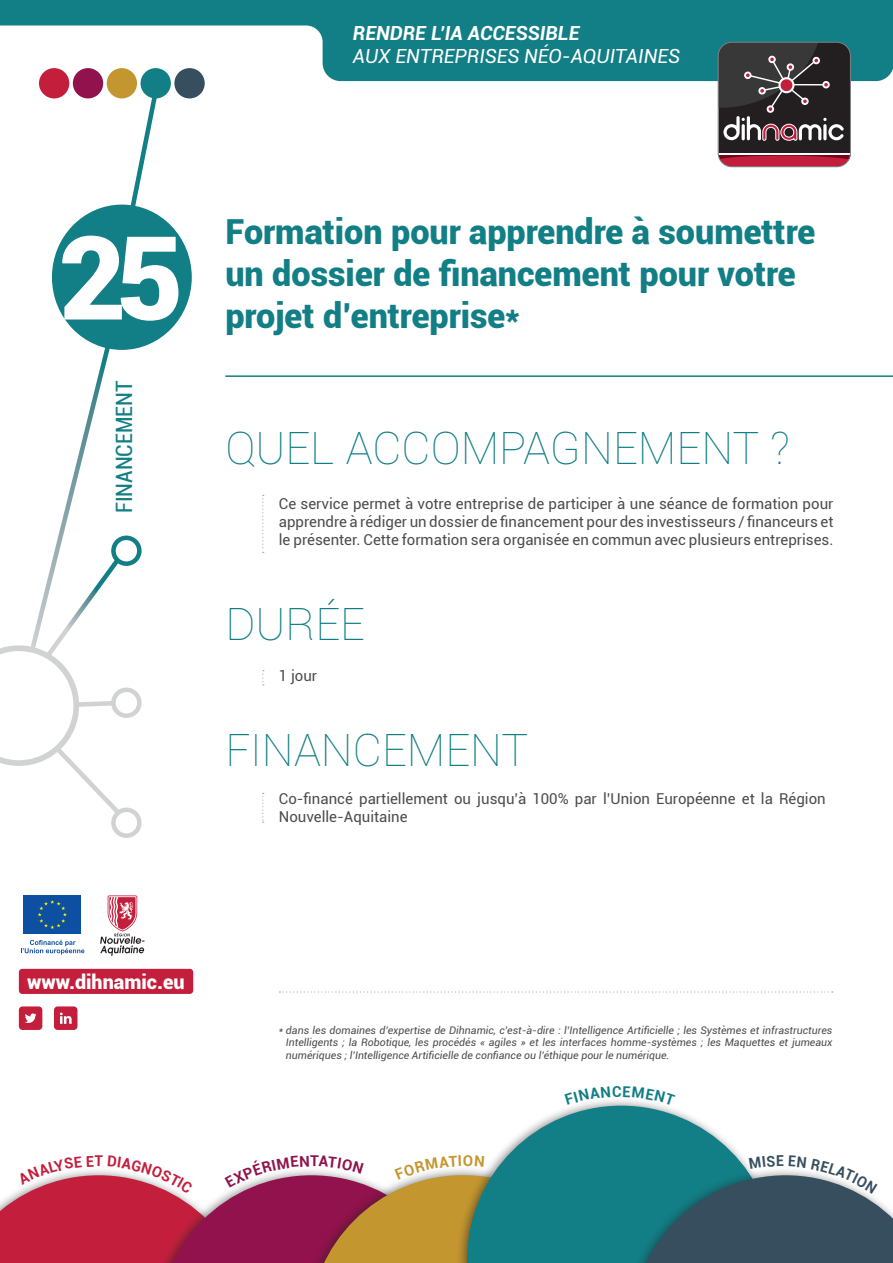
<style>
.page{position:relative;width:893px;height:1263px;background:#fff}
.page>*{position:absolute;margin:0;border:0;box-sizing:border-box;transform-origin:0 0}
.t1{font:900 116.4px "Roboto";color:#fff}
.TITRE{font:100 45px "Roboto";color:#127e85}
.Titre_1{font:900 34.5px/42px "Roboto";color:#127e85}
.t2{font:condensed 22.5px "Roboto";color:#127e85}
.t3{font:900 19.8px "Roboto";color:#fff}
.t4{font:italic 19.5px/22.5px "Roboto";color:#fff}
.Texte_courant{font:15px/18px "Roboto";color:#4b4c4d}
.Texte_courant-2{font:italic 10.5px/12.6px "Roboto";color:#4b4c4d;text-align:justify}
.s1{font-weight:700}
</style>
<div class="page">
<svg style="left:499px;top:1106px;width:241px;height:157px;fill:#127e85"></svg>
<div style="left:39px;top:68px;width:30px;height:30px;background:#c31f3d;border-radius:50%"></div>
<div style="left:73px;top:68px;width:30px;height:30px;background:#91124c;border-radius:50%"></div>
<div style="left:107px;top:68px;width:30px;height:30px;background:#c4962f;border-radius:50%"></div>
<div style="left:141px;top:68px;width:30px;height:30px;background:#127e85;border-radius:50%"></div>
<div style="left:174px;top:68px;width:31px;height:30px;background:#364e5e;border-radius:50%"></div>
<div style="left:620px;top:1166px;width:273px;height:97px;background:#127e85"></div>
<svg style="left:116px;top:81px;width:47px;height:137px"></svg>
<svg style="left:0;top:333px;width:134px;height:494px"></svg>
<div style="left:52px;top:205px;width:140px;height:145px;background:#127e85;border-radius:50%"></div>
<hr style="left:225px;top:375px;width:668px;height:2px;background:#127e85">
<svg style="left:262px;top:495px;width:2px;height:58px"></svg>
<svg style="left:262px;top:670px;width:2px;height:15px"></svg>
<svg style="left:262px;top:793px;width:2px;height:30px"></svg>
<svg style="left:113px;top:538px;width:26px;height:26px"></svg>
<div style="left:111px;top:536px;width:31px;height:30px;border:4px solid #127e85;border-radius:50%"></div>
<svg style="left:113px;top:690px;width:26px;height:26px"></svg>
<div style="left:111px;top:687px;width:31px;height:31px;border:4px solid #d1d2d4;border-radius:50%"></div>
<svg style="left:113px;top:810px;width:26px;height:26px"></svg>
<div style="left:111px;top:807px;width:31px;height:31px;border:4px solid #d1d2d4;border-radius:50%"></div>
<svg style="left:0;top:0;width:893px;height:81px;fill:#127e85"></svg>
<svg style="left:718px;top:42px;width:133px;height:125px;background:#513f43"></svg>
<div style="left:718px;top:42px;width:133px;height:125px;border:1px solid #808285;border-radius:14px"></div>
<div style="left:19px;top:969px;width:174px;height:25px;background:#c31f3d;border-radius:3px"></div>
<svg style="left:19px;top:1006px;width:23px;height:24px"></svg>
<svg style="left:54px;top:1006px;width:23px;height:24px"></svg>
<div style="left:23px;top:895px;width:58px;height:39px;background:#0d50a1"></div>
<svg style="left:38px;top:900px;width:29px;height:29px"></svg>
<svg style="left:21px;top:940px;width:63px;height:14px"></svg>
<svg style="left:100px;top:895px;width:45px;height:61px"></svg>
<svg style="left:279px;top:991px;width:554px;height:1px"></svg>
<svg style="left:0;top:1155px;width:618px;height:108px"></svg>
<svg style="left:581px;top:1100px;width:77px;height:5px"></svg>
<svg style="left:631px;top:1155px;width:262px;height:108px"></svg>
<p class="t4" style="left:353px;top:22px;width:329px"><span class="s1">RENDRE L’IA ACCESSIBLE<br></span>AUX ENTREPRISES NÉO-AQUITAINES</p>
<p class="t1" style="left:59px;top:196px;width:126px">25</p>
<p class="t2" style="left:109px;top:513px;width:134px;rotate:-90deg">FINANCEMENT</p>
<p class="Titre_1" style="left:225px;top:209px;width:591px">Formation pour apprendre à soumettre un dossier de financement pour votre projet d’entreprise*</p>
<p class="TITRE" style="left:225px;top:416px;width:566px">QUEL ACCOMPAGNEMENT ?</p>
<p class="Texte_courant" style="left:279px;top:494px;width:556px;text-align:justify">Ce service permet à votre entreprise de participer à une séance de formation pour apprendre à rédiger un dossier de financement pour des investisseurs / financeurs et le présenter. Cette formation sera organisée en commun avec plusieurs entreprises.</p>
<p class="TITRE" style="left:225px;top:593px;width:141px">DURÉE</p>
<p class="Texte_courant" style="left:279px;top:666px;width:40px">1 jour</p>
<p class="TITRE" style="left:225px;top:719px;width:304px">FINANCEMENT</p>
<p class="Texte_courant" style="left:279px;top:789px;width:548px">Co-financé partiellement ou jusqu’à 100% par l’Union Européenne et la Région<br>Nouvelle-Aquitaine</p>
<p class="t3" style="left:27px;top:968px;width:159px">www.dihnamic.eu</p>
<p class="Texte_courant-2" style="left:286px;top:1023px;width:548px;text-indent:-7px">* dans les domaines d’expertise de Dihnamic, c’est-à-dire : l’Intelligence Artificielle ; les Systèmes et infrastructures Intelligents ; la Robotique, les procédés « agiles » et les interfaces homme-systèmes ; les Maquettes et jumeaux numériques ; l’Intelligence Artificielle de confiance ou l’éthique pour le numérique.</p>
</div>
